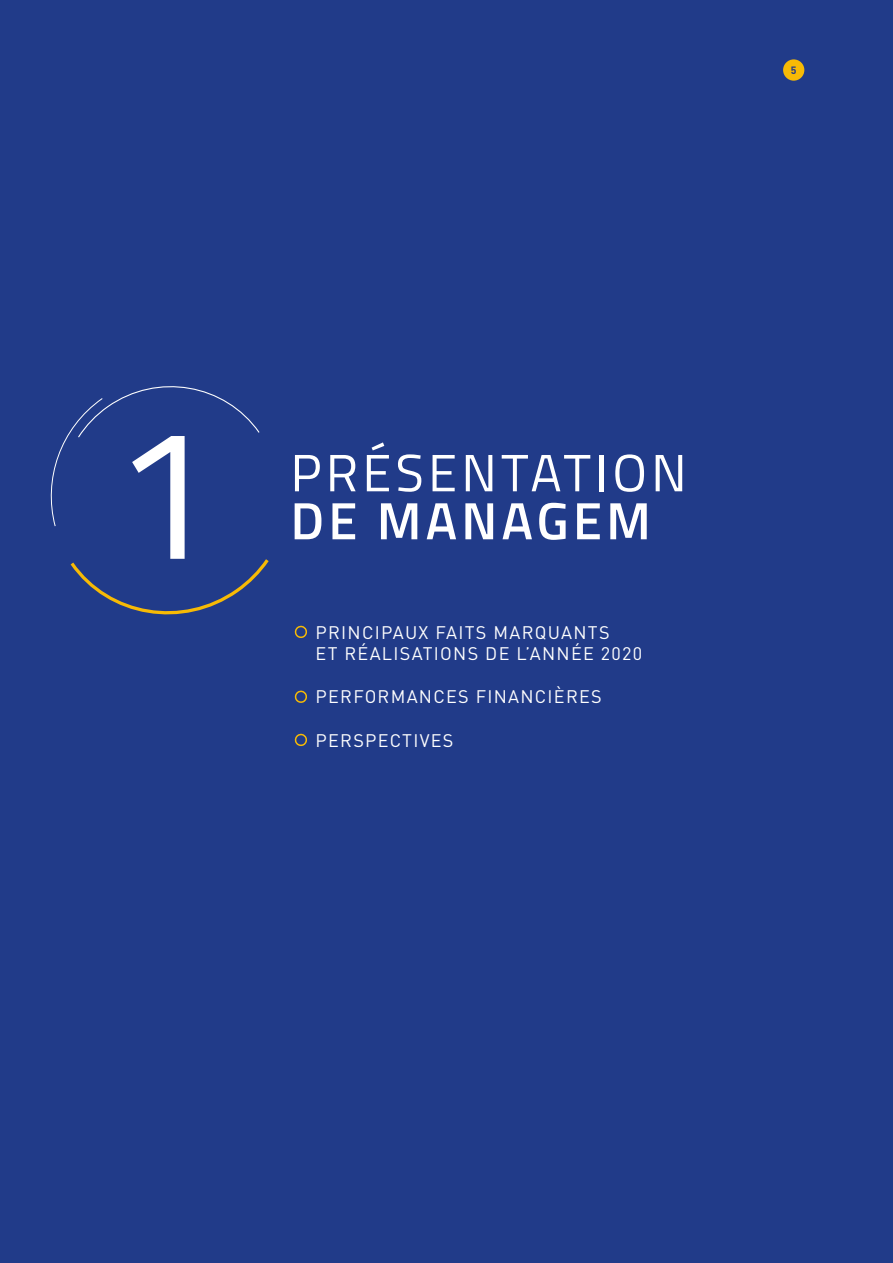
<style>
.page{position:relative;width:893px;height:1263px;background:#213b89}
.page>*{position:absolute;margin:0;border:0;box-sizing:border-box;transform-origin:0 0}
.t1{font:186px "Titillium Web";color:#fff}
.t2{font:52.5px "Titillium Web";letter-spacing:.08em;color:#fff}
.t3{font:600 52.5px "Titillium Web";letter-spacing:.08em;color:#fff}
.t4{font:18px/21.6px "DIN";letter-spacing:.07em;color:#fff}
.t5{font:700 10.5px "DIN";color:#213b89}
</style>
<div class="page">
<svg style="left:70px;top:559px;width:199px;height:56px"></svg>
<svg style="left:50px;top:386px;width:210px;height:141px"></svg>
<svg style="left:294px;top:625px;width:13px;height:13px"></svg>
<svg style="left:294px;top:690px;width:13px;height:13px"></svg>
<svg style="left:294px;top:733px;width:13px;height:13px"></svg>
<div style="left:783px;top:59px;width:21px;height:22px;background:#f7ba05;border-radius:50%"></div>
<p class="t5" style="left:791px;top:63px;width:7px">5</p>
<h1 class="t1" style="left:112px;top:357px;width:106px">1</h1>
<h2 class="t2" style="left:290px;top:434px;width:398px">PRÉSENTATION</h2>
<h2 class="t3" style="left:290px;top:481px;width:362px">DE MANAGEM</h2>
<p class="t4" style="left:316px;top:621px;width:328px">PRINCIPAUX FAITS MARQUANTS<br>ET RÉALISATIONS DE L’ANNÉE 2020</p>
<p class="t4" style="left:316px;top:686px;width:288px">PERFORMANCES FINANCIÈRES</p>
<p class="t4" style="left:316px;top:729px;width:139px">PERSPECTIVES</p>
</div>
